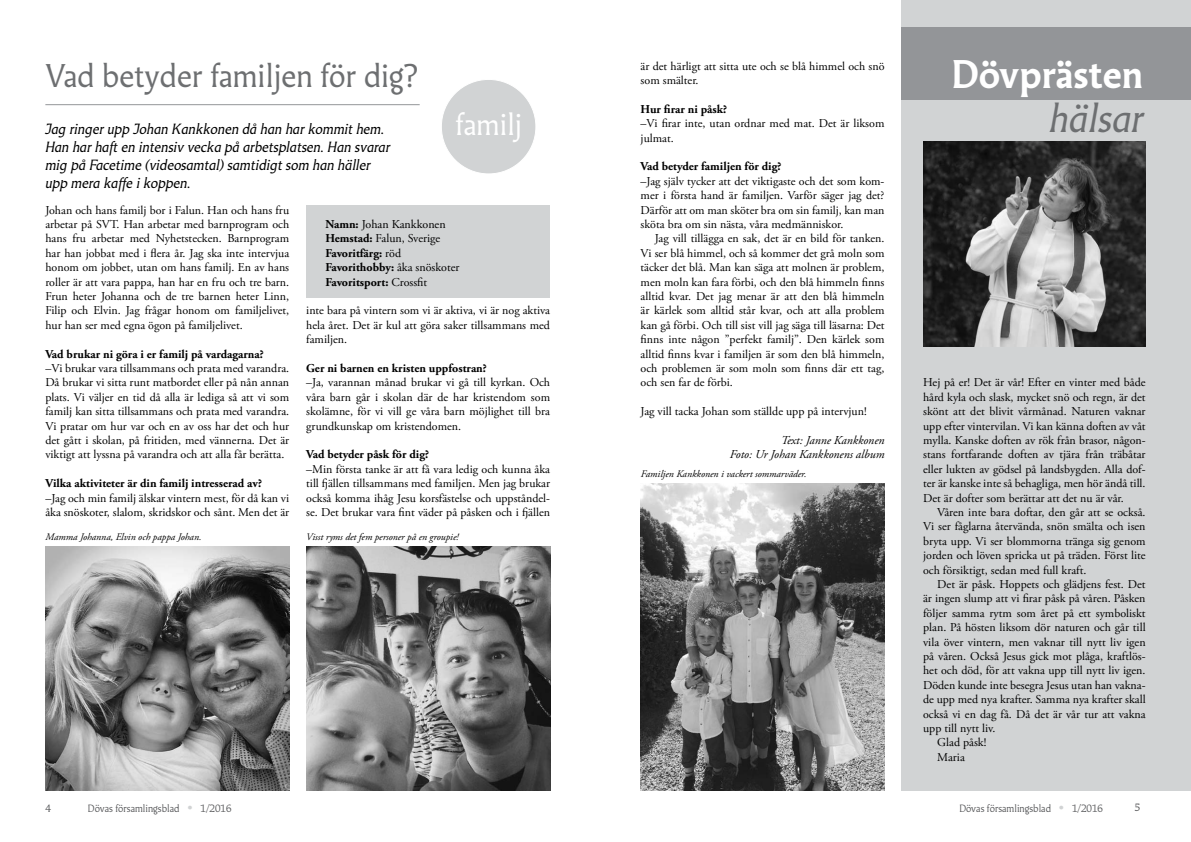
<style>
.page{position:relative;width:1191px;height:842px;background:#fff}
.page>*{position:absolute;margin:0;border:0;box-sizing:border-box;transform-origin:0 0}
.t1{font:700 37.8px "Martti";color:#fff}
.t2{font:italic 37.8px "Martti";color:#6d6f71}
.t3{font:31px "Martti";color:#6d6f71}
.t4{font:29px "Martti";color:#fff}
.t5{font:italic 14px/18px "Martti";color:#000}
.t6{font:12px/14.4px "Adobe Garamond Pro";color:#000;text-align:justify}
.t7{font:700 12px/14.4px "Adobe Garamond Pro";color:#000}
.t8{font:italic 12px/14.4px "Adobe Garamond Pro";color:#000;text-align:right}
.t9{font:italic 10px "Adobe Garamond Pro";color:#000}
.t10{font:10px "Martti Display";color:#58595b}
.t11{font:10px "Martti";color:#58595b}
.s1{font-weight:400}
.s2{font-family:"Georgia";font-size:15px;color:#d1d3d4}
</style>
<div class="page">
<div style="left:901px;top:0;width:290px;height:791px;background:#d1d3d4"></div>
<div style="left:901px;top:27px;width:290px;height:72px;background:#939598"></div>
<img style="left:923px;top:141px;width:222px;height:205px">
<hr style="left:45px;top:104px;width:375px;height:1px;background:#939598">
<div style="left:441px;top:79px;width:95px;height:95px;background:#d1d3d4;border-radius:50%"></div>
<div style="left:306px;top:206px;width:244px;height:92px;background:#d1d3d4"></div>
<img style="left:306px;top:547px;width:244px;height:244px">
<img style="left:641px;top:483px;width:243px;height:308px">
<img style="left:45px;top:547px;width:244px;height:243px">
<h2 class="t3" style="left:45px;top:56px;width:374px">Vad betyder familjen för dig?</h2>
<p class="t5" style="left:45px;top:120px;width:346px">Jag ringer upp Johan Kankkonen då han har kommit hem.<br>Han har haft en intensiv vecka på arbetsplatsen. Han svarar mig på Facetime (videosamtal) samtidigt som han häller upp mera kaffe i koppen.</p>
<h3 class="t4" style="left:455px;top:107px;width:68px">familj</h3>
<p class="t6" style="left:45px;top:203px;width:245px">Johan och hans familj bor i Falun. Han och hans fru arbetar på SVT. Han arbetar med barnprogram och hans fru arbetar med Nyhetstecken. Barnprogram har han jobbat med i flera år. Jag ska inte intervjua honom om jobbet, utan om hans familj. En av hans roller är att vara pappa, han har en fru och tre barn.<br>Frun heter Johanna och de tre barnen heter Linn, Filip och Elvin. Jag frågar honom om familjelivet, hur han ser med egna ögon på familjelivet.</p>
<p class="t7" style="left:45px;top:347px;width:220px">Vad brukar ni göra i er familj på vardagarna?</p>
<p class="t6" style="left:45px;top:361px;width:245px">–Vi brukar vara tillsammans och prata med varandra.<br>Då brukar vi sitta runt matbordet eller på nån annan plats. Vi väljer en tid då alla är lediga så att vi som familj kan sitta tillsammans och prata med varandra.<br>Vi pratar om hur var och en av oss har det och hur det gått i skolan, på fritiden, med vännerna. Det är viktigt att lyssna på varandra och att alla får berätta.</p>
<p class="t7" style="left:45px;top:476px;width:218px">Vilka aktiviteter är din familj intresserad av?</p>
<p class="t6" style="left:45px;top:491px;width:245px">–Jag och min familj älskar vintern mest, för då kan vi åka snöskoter, slalom, skridskor och sånt. Men det är</p>
<p class="t9" style="left:45px;top:531px;width:158px">Mamma Johanna, Elvin och pappa Johan.</p>
<p class="t7" style="left:325px;top:217px;width:136px">Namn: <span class="s1">Johan Kankkonen<br></span>Hemstad: <span class="s1">Falun, Sverige<br></span>Favoritfärg: <span class="s1">röd<br></span>Favorithobby: <span class="s1">åka snöskoter<br></span>Favoritsport: <span class="s1">Crossfit</span></p>
<p class="t6" style="left:306px;top:304px;width:245px">inte bara på vintern som vi är aktiva, vi är nog aktiva hela året. Det är kul att göra saker tillsammans med familjen.</p>
<p class="t7" style="left:306px;top:361px;width:182px">Ger ni barnen en kristen uppfostran?</p>
<p class="t6" style="left:306px;top:376px;width:245px">–Ja, varannan månad brukar vi gå till kyrkan. Och våra barn går i skolan där de har kristendom som skolämne, för vi vill ge våra barn möjlighet till bra grundkunskap om kristendomen.</p>
<p class="t7" style="left:306px;top:448px;width:124px">Vad betyder påsk för dig?</p>
<p class="t6" style="left:306px;top:462px;width:245px">–Min första tanke är att få vara ledig och kunna åka till fjällen tillsammans med familjen. Men jag brukar också komma ihåg Jesu korsfästelse och uppståndel&shy;se. Det brukar vara fint väder på påsken och i fjällen</p>
<p class="t9" style="left:306px;top:531px;width:154px">Visst ryms det fem personer på en groupie!</p>
<p class="t6" style="left:640px;top:59px;width:245px">är det härligt att sitta ute och se blå himmel och snö som smälter.</p>
<p class="t7" style="left:640px;top:102px;width:88px">Hur firar ni påsk?</p>
<p class="t6" style="left:640px;top:117px;width:245px">–Vi firar inte, utan ordnar med mat. Det är liksom julmat.</p>
<p class="t7" style="left:640px;top:160px;width:142px">Vad betyder familjen för dig?</p>
<p class="t6" style="left:640px;top:174px;width:245px">–Jag själv tycker att det viktigaste och det som kom&shy;mer i första hand är familjen. Varför säger jag det?<br>Därför att om man sköter bra om sin familj, kan man sköta bra om sin nästa, våra medmänniskor.</p>
<p class="t6" style="left:640px;top:232px;width:245px;text-indent:14px">Jag vill tillägga en sak, det är en bild för tanken.<br>Vi ser blå himmel, och så kommer det grå moln som täcker det blå. Man kan säga att molnen är problem, men moln kan fara förbi, och den blå himmeln finns alltid kvar. Det jag menar är att den blå himmeln är kärlek som alltid står kvar, och att alla problem kan gå förbi. Och till sist vill jag säga till läsarna: Det finns inte någon ”perfekt familj”. Den kärlek som alltid finns kvar i familjen är som den blå himmeln, och problemen är som moln som finns där ett tag, och sen far de förbi.</p>
<p class="t6" style="left:640px;top:405px;width:227px">Jag vill tacka Johan som ställde upp på intervjun!</p>
<p class="t8" style="left:730px;top:433px;width:156px">Text: Janne Kankkonen<br>Foto: Ur Johan Kankkonens album</p>
<p class="t9" style="left:641px;top:467px;width:167px">Familjen Kankkonen i vackert sommarväder.</p>
<h1 class="t1" style="left:951px;top:49px;width:194px">Dövprästen</h1>
<h1 class="t2" style="left:1049px;top:96px;width:95px">hälsar</h1>
<p class="t6" style="left:923px;top:376px;width:224px">Hej på er! Det är vår! Efter en vinter med både hård kyla och slask, mycket snö och regn, är det skönt att det blivit vårmånad. Naturen vaknar upp efter vintervilan. Vi kan känna doften av våt mylla. Kanske doften av rök från brasor, någon&shy;stans fortfarande doften av tjära från träbåtar eller lukten av gödsel på landsbygden. Alla dof&shy;ter är kanske inte så behagliga, men hör ändå till.<br>Det är dofter som berättar att det nu är vår.</p>
<p class="t6" style="left:923px;top:505px;width:224px;text-indent:14px">Våren inte bara doftar, den går att se också.<br>Vi ser fåglarna återvända, snön smälta och isen bryta upp. Vi ser blommorna tränga sig genom jorden och löven spricka ut på träden. Först lite och försiktigt, sedan med full kraft.</p>
<p class="t6" style="left:937px;top:577px;width:210px">Det är påsk. Hoppets och glädjens fest. Det</p>
<p class="t6" style="left:923px;top:592px;width:224px">är ingen slump att vi firar påsk på våren. Påsken</p>
<p class="t6" style="left:923px;top:606px;width:224px">följer samma rytm som året på ett symboliskt</p>
<p class="t6" style="left:923px;top:621px;width:224px">plan. På hösten liksom dör naturen och går till</p>
<p class="t6" style="left:923px;top:635px;width:224px">vila över vintern, men vaknar till nytt liv igen</p>
<p class="t6" style="left:923px;top:649px;width:224px">på våren. Också Jesus gick mot plåga, kraftlös-</p>
<p class="t6" style="left:923px;top:664px;width:224px">het och död, för att vakna upp till nytt liv igen.</p>
<p class="t6" style="left:923px;top:678px;width:224px">Döden kunde inte besegra Jesus utan han vakna-</p>
<p class="t6" style="left:923px;top:693px;width:224px">de upp med nya krafter. Samma nya krafter skall</p>
<p class="t6" style="left:923px;top:707px;width:224px">också vi en dag få. Då det är vår tur att vakna</p>
<p class="t6" style="left:923px;top:721px;width:74px">upp till nytt liv.</p>
<p class="t6" style="left:937px;top:736px;width:51px">Glad påsk!</p>
<p class="t6" style="left:937px;top:750px;width:29px">Maria</p>
<p class="t11" style="left:45px;top:802px;width:7px">4</p>
<p class="t10" style="left:88px;top:802px;width:145px">Dövas församlingsblad <span class="s2">•</span> 1/2016</p>
<p class="t10" style="left:959px;top:802px;width:145px">Dövas församlingsblad <span class="s2">•</span> 1/2016</p>
<p class="t11" style="left:1134px;top:802px;width:7px">5</p>
</div>
